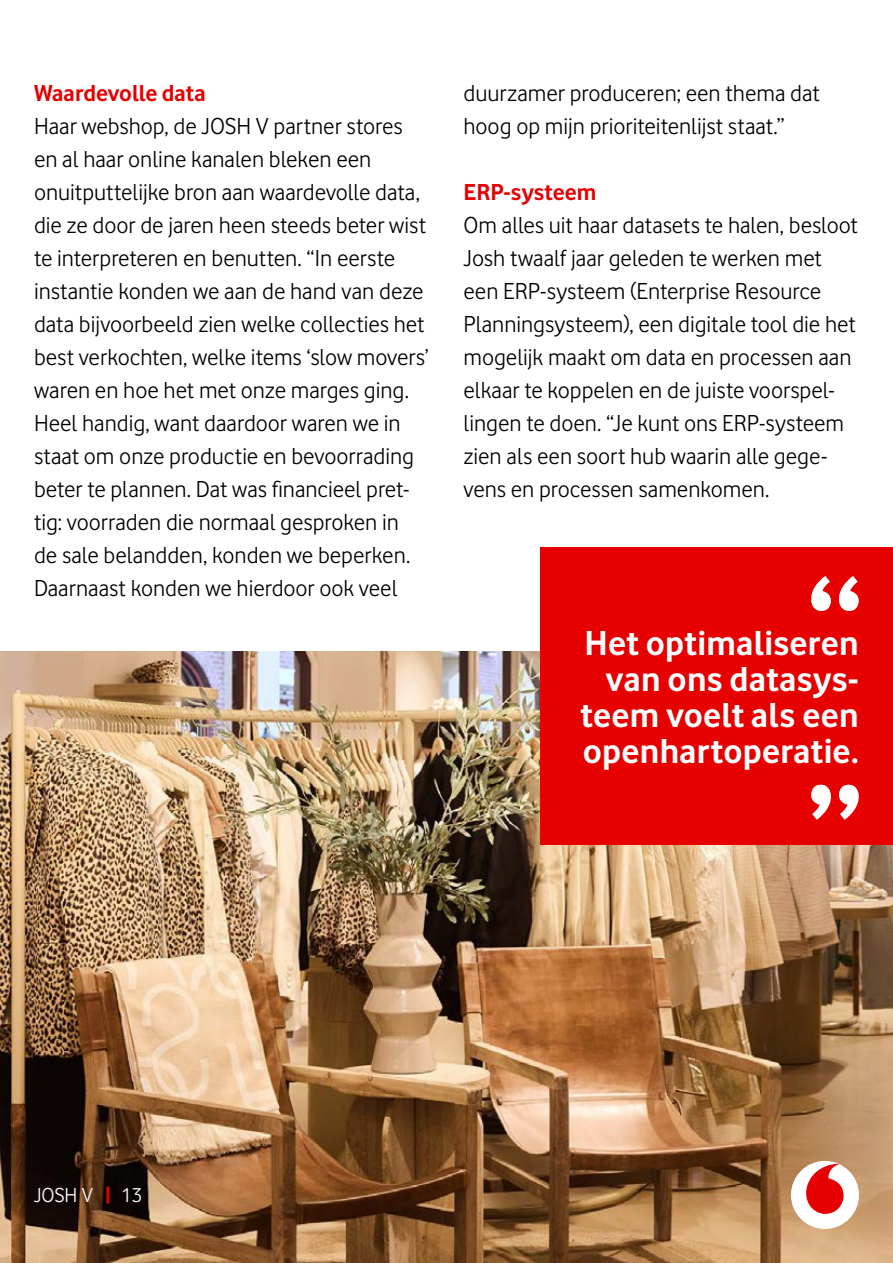
<style>
.page{position:relative;width:893px;height:1263px;background:#fff}
.page>*{position:absolute;margin:0;border:0;box-sizing:border-box;transform-origin:0 0}
.t1{font:700 36px/36px "Vodafone";letter-spacing:.01em;color:#fff;text-align:right}
.t2{font:24px/33px "Vodafone";color:#000}
.t3{font:700 24px "Vodafone";color:#e60000}
.t4{font:21px "Vodafone";color:#fff}
.s1{font-weight:800;color:#e60000}
</style>
<div class="page">
<img style="left:0;top:651px;width:893px;height:612px">
<div style="left:540px;top:547px;width:353px;height:297px;background:#e60000"></div>
<svg style="left:811px;top:785px;width:48px;height:35px"></svg>
<svg style="left:811px;top:576px;width:48px;height:35px"></svg>
<div style="left:791px;top:1161px;width:68px;height:68px;background:#fff;border-radius:50%"></div>
<svg style="left:806px;top:1164px;width:38px;height:50px"></svg>
<p class="t3" style="left:34px;top:79px;width:173px">Waardevolle data</p>
<p class="t2" style="left:34px;top:109px;width:396px">Haar webshop, de JOSH V partner stores en al haar online kanalen bleken een onuitputtelijke bron aan waardevolle data, die ze door de jaren heen steeds beter wist te interpreteren en benutten. “In eerste instantie konden we aan de hand van deze data bijvoorbeeld zien welke collecties het best verkochten, welke items ‘slow movers’ waren en hoe het met onze marges ging.<br>Heel handig, want daardoor waren we in staat om onze productie en bevoorrading beter te plannen. Dat was financieel pret&shy;tig: voorraden die normaal gesproken in<br>de sale belandden, konden we beperken.<br>Daarnaast konden we hierdoor ook veel</p>
<p class="t2" style="left:463px;top:76px;width:358px">duurzamer produceren; een thema dat hoog op mijn prioriteitenlijst staat.”</p>
<p class="t3" style="left:463px;top:178px;width:135px">ERP-systeem</p>
<p class="t2" style="left:463px;top:208px;width:396px">Om alles uit haar datasets te halen, besloot Josh twaalf jaar geleden te werken met een ERP-systeem (Enterprise Resource Planningsysteem), een digitale tool die het mogelijk maakt om data en processen aan elkaar te koppelen en de juiste voorspel&shy;lingen te doen. “Je kunt ons ERP-systeem zien als een soort hub waarin alle gege&shy;vens en processen samenkomen.</p>
<h1 class="t1" style="left:580px;top:624px;width:280px">Het optimaliseren van ons datasys&shy;teem voelt als een openhartoperatie.</h1>
<p class="t4" style="left:34px;top:1182px;width:110px">JOSH V <span class="s1">|</span> 13</p>
</div>
